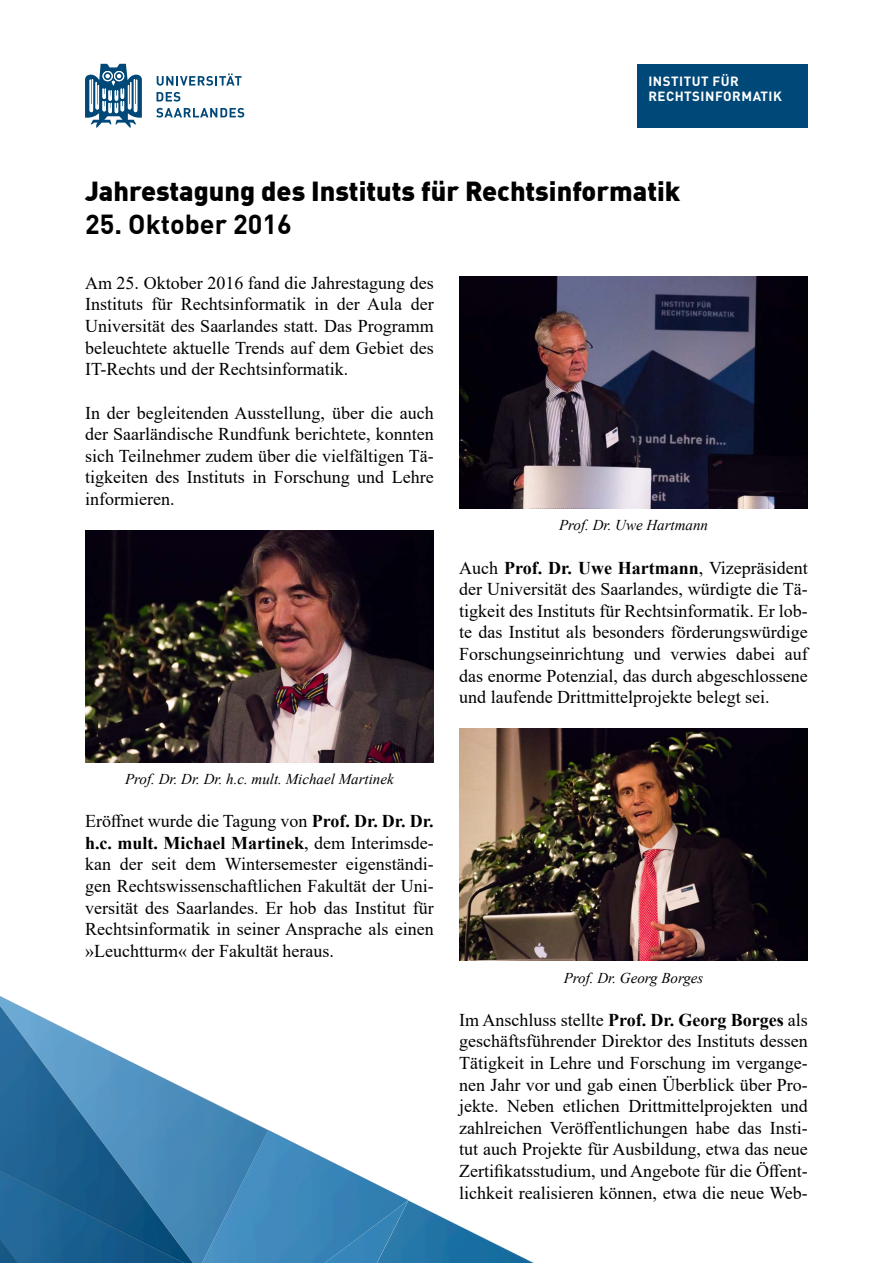
<style>
.page{position:relative;width:893px;height:1263px;background:#fff}
.page>*{position:absolute;margin:0;border:0;box-sizing:border-box;transform-origin:0 0}
.t1{font:900 27px "DIN Offc";color:#000}
.t2{font:700 27px "DIN Offc";color:#000}
.t3{font:18px/21.6px "Times New Roman";color:#000;text-align:justify}
.t4{font:italic 15px "Times New Roman";color:#000}
.t5{font:700 13.2px/15.9px "DIN Offc";letter-spacing:.035em;color:#fff}
.s1{font-weight:700}
</style>
<div class="page">
<img style="left:85px;top:530px;width:349px;height:232px">
<img style="left:459px;top:276px;width:349px;height:233px">
<img style="left:459px;top:728px;width:349px;height:233px">
<div style="left:637px;top:64px;width:171px;height:64px;background:#004877"></div>
<svg style="left:85px;top:64px;width:57px;height:64px"></svg>
<svg style="left:157px;top:73px;width:85px;height:13px"></svg>
<svg style="left:157px;top:92px;width:23px;height:10px"></svg>
<svg style="left:156px;top:108px;width:88px;height:10px"></svg>
<img style="left:408px;top:1200px;width:125px;height:63px">
<div style="left:268px;top:1200px;width:57px;height:63px;background:#3c89bb"></div>
<img style="left:268px;top:1130px;width:140px;height:70px">
<img style="left:325px;top:1200px;width:83px;height:63px">
<img style="left:0;top:996px;width:268px;height:267px">
<img style="left:0;top:1006px;width:193px;height:257px">
<img style="left:0;top:1006px;width:128px;height:170px">
<p class="t5" style="left:648px;top:72px;width:135px">INSTITUT FÜR<br>RECHTSINFORMATIK</p>
<h1 class="t1" style="left:85px;top:174px;width:597px">Jahrestagung des Instituts für Rechtsinformatik</h1>
<h1 class="t2" style="left:85px;top:206px;width:208px">25. Oktober 2016</h1>
<p class="t3" style="left:85px;top:271px;width:350px">Am 25. Oktober 2016 fand die Jahrestagung des Instituts für Rechtsinformatik in der Aula der Universität des Saarlandes statt. Das Programm beleuchtete aktuelle Trends auf dem Gebiet des IT-Rechts und der Rechtsinformatik.</p>
<p class="t3" style="left:85px;top:401px;width:350px">In der begleitenden Ausstellung, über die auch der Saarländische Rundfunk berichtete, konnten sich Teilnehmer zudem über die vielfältigen Tä&shy;tigkeiten des Instituts in Forschung und Lehre informieren.</p>
<p class="t4" style="left:559px;top:515px;width:151px">Prof. Dr. Uwe Hartmann</p>
<p class="t3" style="left:459px;top:556px;width:350px">Auch <span class="s1">Prof. Dr. Uwe Hartmann</span>, Vizepräsident der Universität des Saarlandes, würdigte die Tä&shy;tigkeit des Instituts für Rechtsinformatik. Er lob&shy;te das Institut als besonders förderungswürdige Forschungseinrichtung und verwies dabei auf das enorme Potenzial, das durch abgeschlossene und laufende Drittmittelprojekte belegt sei.</p>
<p class="t4" style="left:125px;top:769px;width:270px">Prof. Dr. Dr. Dr. h.c. mult. Michael Martinek</p>
<p class="t3" style="left:85px;top:810px;width:350px">Eröffnet wurde die Tagung von <span class="s1">Prof. Dr. Dr. Dr. h.c. mult. Michael Martinek</span>, dem Interimsde&shy;kan der seit dem Wintersemester eigenständi&shy;gen Rechtswissenschaftlichen Fakultät der Uni&shy;versität des Saarlandes. Er hob das Institut für Rechtsinformatik in seiner Ansprache als einen »Leuchtturm« der Fakultät heraus.</p>
<p class="t4" style="left:564px;top:967px;width:141px">Prof. Dr. Georg Borges</p>
<p class="t3" style="left:459px;top:1008px;width:350px">Im Anschluss stellte <span class="s1">Prof. Dr. Georg Borges</span> als geschäftsführender Direktor des Instituts dessen Tätigkeit in Lehre und Forschung im vergange&shy;nen Jahr vor und gab einen Überblick über Pro&shy;jekte. Neben etlichen Drittmittelprojekten und zahlreichen Veröffentlichungen habe das Insti&shy;tut auch Projekte für Ausbildung, etwa das neue Zertifikatsstudium, und Angebote für die Öffent&shy;lichkeit realisieren können, etwa die neue Web-</p>
</div>
